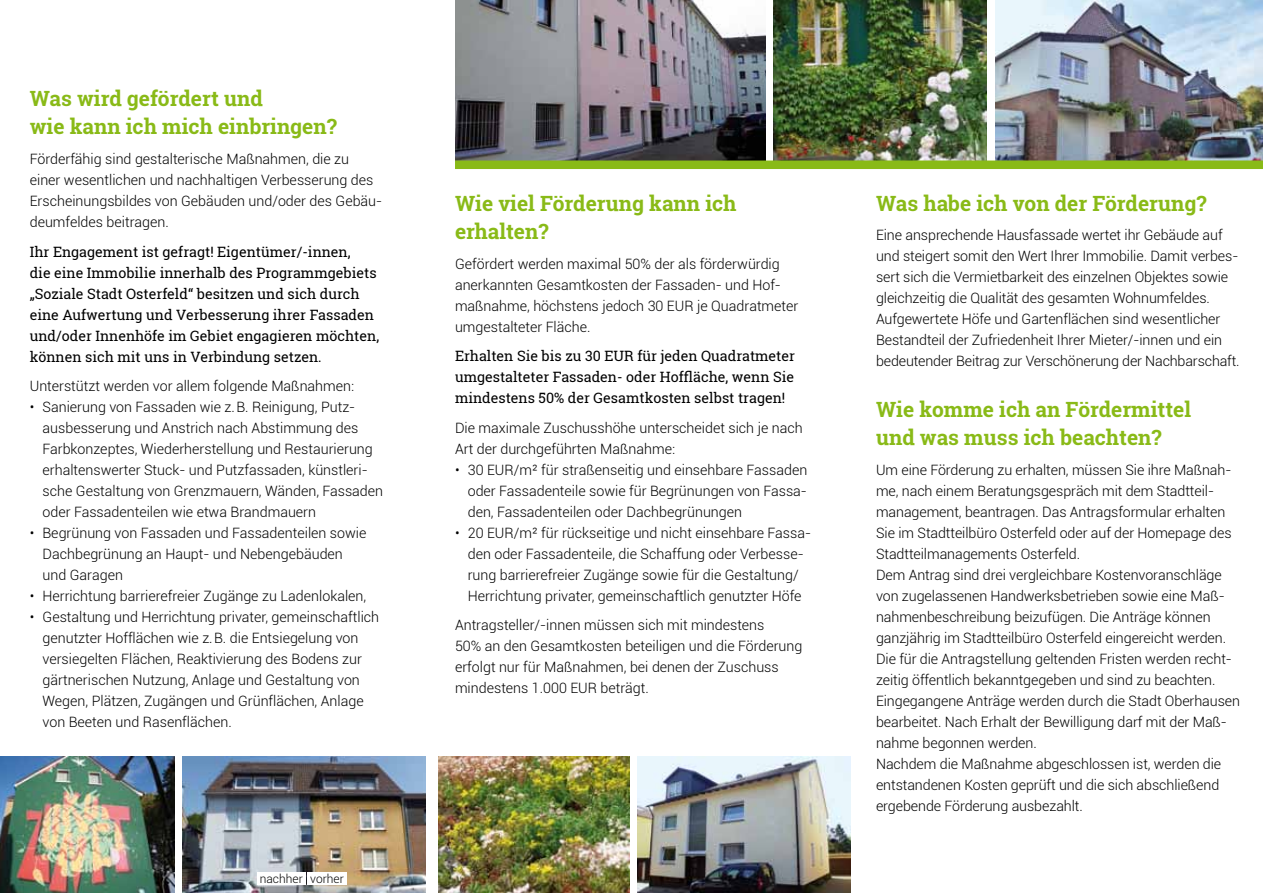
<style>
.page{position:relative;width:1263px;height:893px;background:#fff}
.page>*{position:absolute;margin:0;border:0;box-sizing:border-box;transform-origin:0 0}
.t1{font:700 21px/28.5px "Roboto Slab";color:#89ba17}
.t2{font:300 14.25px/21px "Roboto";color:#000}
.t3{font:14.25px/21px "Roboto Slab";color:#000}
.t4{font:300 12px "Roboto";color:#000}
</style>
<div class="page">
<img style="left:995px;top:0;width:268px;height:161px">
<img style="left:438px;top:757px;width:191px;height:136px">
<img style="left:774px;top:0;width:212px;height:161px">
<img style="left:0;top:757px;width:174px;height:136px">
<img style="left:183px;top:757px;width:242px;height:136px">
<img style="left:638px;top:757px;width:212px;height:136px">
<img style="left:455px;top:0;width:310px;height:161px">
<div style="left:307px;top:872px;width:40px;height:12px;background:#fff"></div>
<div style="left:257px;top:872px;width:48px;height:12px;background:#fff"></div>
<div style="left:455px;top:161px;width:808px;height:8px;background:#89ba17"></div>
<h1 class="t1" style="left:30px;top:84px;width:309px">Was wird gefördert und<br>wie kann ich mich einbringen?</h1>
<p class="t2" style="left:30px;top:148px;width:354px">Förderfähig sind gestalterische Maßnahmen, die zu einer wesentlichen und nachhaltigen Verbesserung des Erscheinungsbildes von Gebäuden und/oder des Gebäu&shy;deumfeldes beitragen.</p>
<p class="t3" style="left:30px;top:241px;width:351px">Ihr Engagement ist gefragt! Eigentümer/-innen,<br>die eine Immobilie innerhalb des Programmgebiets „Soziale Stadt Osterfeld“ besitzen und sich durch eine Aufwertung und Verbesserung ihrer Fassaden und/oder Innenhöfe im Gebiet engagieren möchten, können sich mit uns in Verbindung setzen.</p>
<p class="t2" style="left:30px;top:375px;width:326px">Unterstützt werden vor allem folgende Maßnahmen:</p>
<p class="t2" style="left:43px;top:396px;width:342px;text-indent:-13px">• Sanierung von Fassaden wie z. B. Reinigung, Putz&shy;ausbesserung und Anstrich nach Abstimmung des Farbkonzeptes, Wiederherstellung und Restaurierung erhaltenswerter Stuck- und Putzfassaden, künstleri&shy;sche Gestaltung von Grenzmauern, Wänden, Fassaden oder Fassadenteilen wie etwa Brandmauern</p>
<p class="t2" style="left:43px;top:522px;width:325px;text-indent:-13px">• Begrünung von Fassaden und Fassadenteilen sowie<br>Dachbegrünung an Haupt- und Nebengebäuden und Garagen</p>
<p class="t2" style="left:30px;top:585px;width:338px">• Herrichtung barrierefreier Zugänge zu Ladenlokalen,</p>
<p class="t2" style="left:43px;top:606px;width:338px;text-indent:-13px">• Gestaltung und Herrichtung privater, gemeinschaftlich genutzter Hofflächen wie z. B. die Entsiegelung von versiegelten Flächen, Reaktivierung des Bodens zur gärtnerischen Nutzung, Anlage und Gestaltung von Wegen, Plätzen, Zugängen und Grünflächen, Anlage von Beeten und Rasenflächen.</p>
<p class="t4" style="left:260px;top:870px;width:85px">nachher vorher</p>
<h1 class="t1" style="left:455px;top:189px;width:283px">Wie viel Förderung kann ich erhalten?</h1>
<p class="t2" style="left:455px;top:253px;width:345px">Gefördert werden maximal 50% der als förderwürdig anerkannten Gesamtkosten der Fassaden- und Hof&shy;maßnahme, höchstens jedoch 30 EUR je Quadratmeter umgestalteter Fläche.</p>
<p class="t3" style="left:455px;top:345px;width:341px;text-align:justify">Erhalten Sie bis zu 30 EUR für jeden Quadratmeter umgestalteter Fassaden- oder Hoffläche, wenn Sie mindestens 50% der Gesamtkosten selbst tragen!</p>
<p class="t2" style="left:455px;top:417px;width:349px">Die maximale Zuschusshöhe unterscheidet sich je nach<br>Art der durchgeführten Maßnahme:</p>
<p class="t2" style="left:468px;top:459px;width:341px;text-align:justify;text-indent:-13px">• 30 EUR/m² für straßenseitig und einsehbare Fassaden oder Fassadenteile sowie für Begrünungen von Fassa&shy;den, Fassadenteilen oder Dachbegrünungen</p>
<p class="t2" style="left:455px;top:522px;width:357px;text-align:center">• 20 EUR/m² für rückseitige und nicht einsehbare Fassa&shy;den oder Fassadenteile, die Schaffung oder Verbesse&shy;rung barrierefreier Zugänge sowie für die Gestaltung/ Herrichtung privater, gemeinschaftlich genutzter Höfe</p>
<p class="t2" style="left:455px;top:614px;width:349px">Antragsteller/-innen müssen sich mit mindestens<br>50% an den Gesamtkosten beteiligen und die Förderung erfolgt nur für Maßnahmen, bei denen der Zuschuss mindestens 1.000 EUR beträgt.</p>
<h1 class="t1" style="left:876px;top:189px;width:332px">Was habe ich von der Förderung?</h1>
<p class="t2" style="left:876px;top:224px;width:365px">Eine ansprechende Hausfassade wertet ihr Gebäude auf und steigert somit den Wert Ihrer Immobilie. Damit verbes&shy;sert sich die Vermietbarkeit des einzelnen Objektes sowie gleichzeitig die Qualität des gesamten Wohnumfeldes.<br>Aufgewertete Höfe und Gartenflächen sind wesentlicher Bestandteil der Zufriedenheit Ihrer Mieter/-innen und ein bedeutender Beitrag zur Verschönerung der Nachbarschaft.</p>
<h1 class="t1" style="left:876px;top:394px;width:317px">Wie komme ich an Fördermittel und was muss ich beachten?</h1>
<p class="t2" style="left:876px;top:458px;width:366px">Um eine Förderung zu erhalten, müssen Sie ihre Maßnah&shy;me, nach einem Beratungsgespräch mit dem Stadtteil&shy;management, beantragen. Das Antragsformular erhalten Sie im Stadtteilbüro Osterfeld oder auf der Homepage des Stadtteilmanagements Osterfeld.<br>Dem Antrag sind drei vergleichbare Kostenvoranschläge von zugelassenen Handwerksbetrieben sowie eine Maß&shy;nahmenbeschreibung beizufügen. Die Anträge können ganzjährig im Stadtteilbüro Osterfeld eingereicht werden.<br>Die für die Antragstellung geltenden Fristen werden recht&shy;zeitig öffentlich bekanntgegeben und sind zu beachten.<br>Eingegangene Anträge werden durch die Stadt Oberhausen bearbeitet. Nach Erhalt der Bewilligung darf mit der Maß&shy;nahme begonnen werden.<br>Nachdem die Maßnahme abgeschlossen ist, werden die entstandenen Kosten geprüft und die sich abschließend ergebende Förderung ausbezahlt.</p>
</div>
